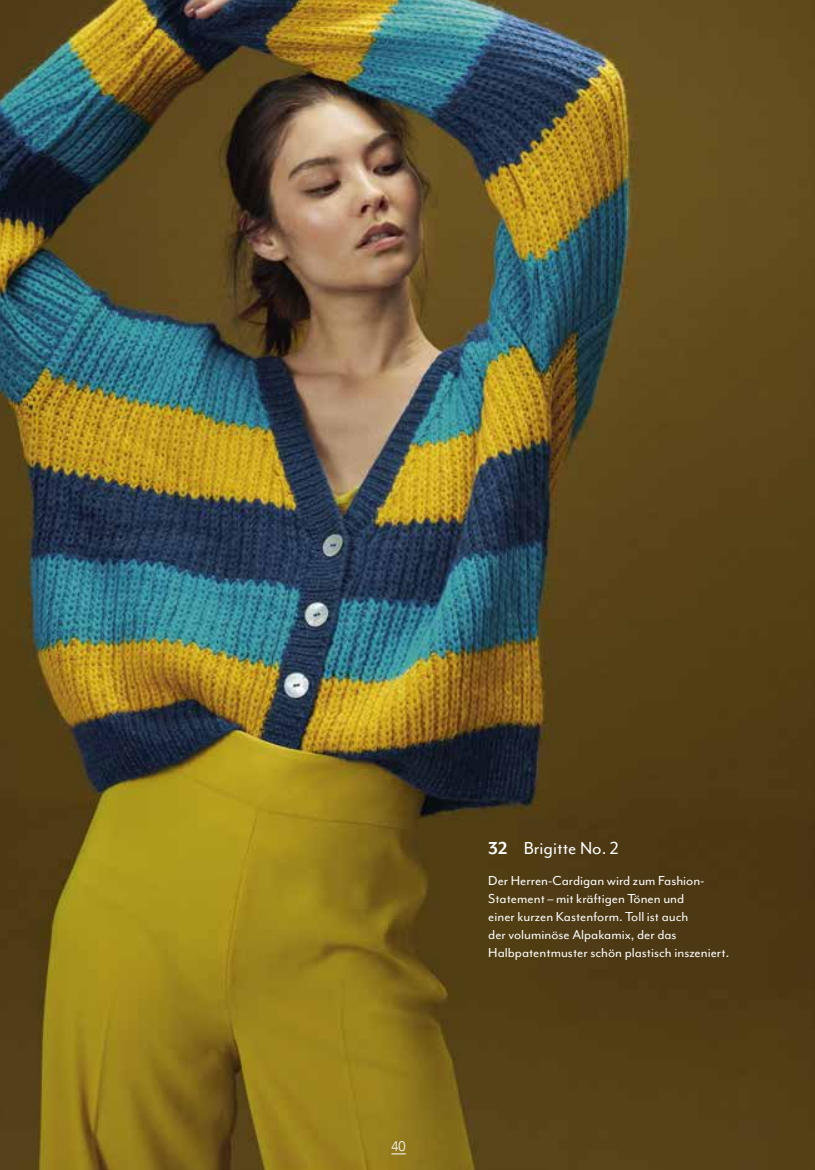
<style>
.page{position:relative;width:815px;height:1170px;background:#fff}
.page>*{position:absolute;margin:0;border:0;box-sizing:border-box;transform-origin:0 0}
.t1{font:20px "Mr Eaves Mod OT";color:#fff}
.t2{font:700 20px "Mr Eaves Mod OT";color:#fff}
.t3{font:15px/18px "Mr Eaves Mod OT";color:#fff}
.t4{font:300 13.75px "Avenir";color:#fff}
</style>
<div class="page">
<img style="left:0;top:0;width:815px;height:1169px">
<svg style="left:391px;top:1153px;width:15px;height:1px"></svg>
<p class="t4" style="left:391px;top:1138px;width:16px">40</p>
<h1 class="t1" style="left:524px;top:837px;width:97px">Brigitte No. 2</h1>
<p class="t3" style="left:488px;top:871px;width:242px">Der Herren-Cardigan wird zum Fashion-Statement – mit kräftigen Tönen und<br>einer kurzen Kastenform. Toll ist auch<br>der voluminöse Alpakamix, der das Halbpatentmuster schön plastisch inszeniert.</p>
<h1 class="t2" style="left:488px;top:837px;width:21px">32</h1>
</div>
